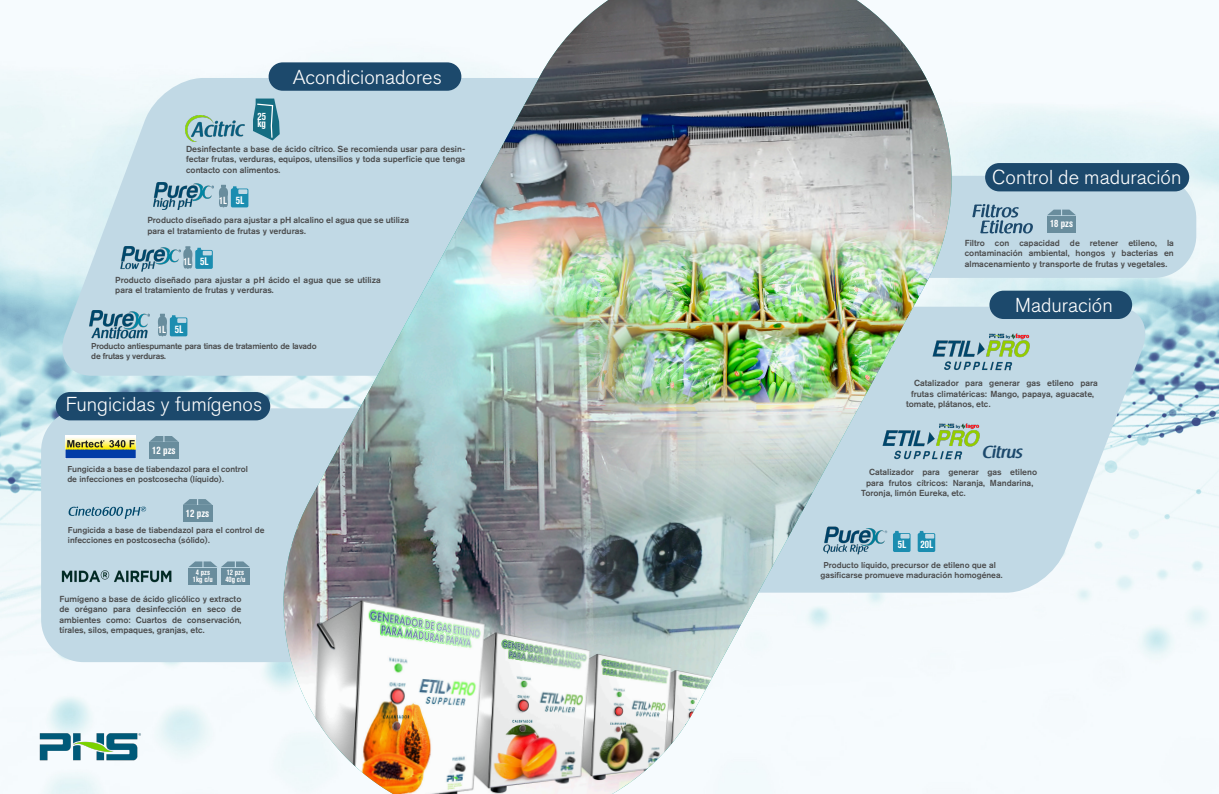
<style>
.page{position:relative;width:1219px;height:794px;background:#fff}
.page>*{position:absolute;margin:0;border:0;box-sizing:border-box;transform-origin:0 0}
.t1{font:300 20px "Akzidenz Grotesk BQ";color:#fff}
.t2{font:600 17.1px "Raspoutine";color:#1c496c}
.t3{font:700 condensed 10.9px "Akzidenz Grotesk BQ";color:#fff}
.t4{font:700 condensed 10.7px "Akzidenz Grotesk BQ";color:#fff}
.t5{font:700 condensed 10.3px "Akzidenz Grotesk BQ";color:#fff}
.t6{font:500 8.7px/10.4px "Akzidenz Grotesk BQ";color:#4b4c4d;text-align:justify}
.t7{font:500 8.5px/10.2px "Akzidenz Grotesk BQ";color:#4b4c4d}
.t8{font:500 8.5px/10.2px "Akzidenz Grotesk BQ";letter-spacing:-.025em;color:#4b4c4d}
.t9{font:700 condensed 8px "Akzidenz Grotesk BQ";color:#fff}
</style>
<div class="page">
<img style="left:0;top:65px;width:1219px;height:729px">
<svg style="left:983px;top:307px;width:175px;height:285px;fill:#c1d9e5"></svg>
<div style="left:857px;top:176px;width:339px;height:102px;background:#c1d9e5;border-radius:43px"></div>
<div style="left:41px;top:408px;width:404px;height:254px;background:#c1d9e5;border-radius:43px"></div>
<svg style="left:49px;top:78px;width:203px;height:298px;background:#cae0ea"></svg>
<img style="left:253px;top:0;width:726px;height:794px">
<div style="left:269px;top:62px;width:192px;height:29px;background:#1c496c;border-radius:14px"></div>
<div style="left:985px;top:163px;width:204px;height:28px;background:#1c496c;border-radius:14px"></div>
<div style="left:989px;top:291px;width:143px;height:28px;background:#1c496c;border-radius:14px"></div>
<div style="left:56px;top:392px;width:214px;height:28px;background:#1c496c;border-radius:14px"></div>
<img style="left:37px;top:729px;width:105px;height:37px">
<img style="left:66px;top:435px;width:70px;height:24px">
<div style="left:149px;top:442px;width:30px;height:17px;background:#698d9d"></div>
<svg style="left:149px;top:436px;width:30px;height:6px"></svg>
<div style="left:183px;top:505px;width:29px;height:17px;background:#698d9d"></div>
<svg style="left:183px;top:499px;width:29px;height:6px"></svg>
<div style="left:189px;top:568px;width:28px;height:16px;background:#698d9d"></div>
<div style="left:221px;top:568px;width:29px;height:16px;background:#698d9d"></div>
<svg style="left:189px;top:561px;width:61px;height:6px"></svg>
<img style="left:61px;top:570px;width:111px;height:13px">
<div style="left:1047px;top:216px;width:29px;height:16px;background:#698d9d"></div>
<svg style="left:1047px;top:210px;width:29px;height:5px"></svg>
<svg style="left:972px;top:204px;width:61px;height:29px"></svg>
<img style="left:928px;top:332px;width:102px;height:41px">
<img style="left:879px;top:421px;width:102px;height:41px">
<svg style="left:893px;top:531px;width:17px;height:21px"></svg>
<svg style="left:918px;top:531px;width:17px;height:21px"></svg>
<img style="left:89px;top:311px;width:61px;height:27px">
<svg style="left:157px;top:314px;width:30px;height:22px"></svg>
<img style="left:185px;top:116px;width:59px;height:25px">
<svg style="left:253px;top:99px;width:27px;height:41px"></svg>
<img style="left:120px;top:246px;width:60px;height:26px">
<img style="left:153px;top:183px;width:60px;height:27px">
<svg style="left:218px;top:185px;width:30px;height:22px"></svg>
<svg style="left:183px;top:246px;width:30px;height:23px"></svg>
<svg style="left:69px;top:506px;width:77px;height:13px"></svg>
<img style="left:819px;top:523px;width:71px;height:34px">
<p class="t4" style="left:257px;top:110px;width:10px">25</p>
<p class="t4" style="left:257px;top:118px;width:10px">kg</p>
<p class="t1" style="left:293px;top:65px;width:151px">Acondicionadores</p>
<p class="t6" style="left:186px;top:143px;width:281px">Desinfectante a base de ácido cítrico. Se recomienda usar para desin&shy;fectar frutas, verduras, equipos, utensilios y toda superficie que tenga contacto con alimentos.</p>
<p class="t5" style="left:219px;top:194px;width:9px">1L</p>
<p class="t3" style="left:236px;top:194px;width:10px">5L</p>
<p class="t6" style="left:147px;top:215px;width:263px">Producto diseñado para ajustar a pH alcalino el agua que se utiliza para el tratamiento de frutas y verduras.</p>
<p class="t5" style="left:183px;top:256px;width:9px">1L</p>
<p class="t3" style="left:200px;top:255px;width:10px">5L</p>
<p class="t6" style="left:115px;top:274px;width:267px">Producto diseñado para ajustar a pH ácido el agua que se utiliza para el tratamiento de frutas y verduras.</p>
<p class="t5" style="left:158px;top:323px;width:9px">1L</p>
<p class="t3" style="left:175px;top:322px;width:10px">5L</p>
<p class="t8" style="left:91px;top:341px;width:227px">Producto antiespumante para tinas de tratamiento de lavado de frutas y verduras.</p>
<p class="t1" style="left:66px;top:393px;width:198px">Fungicidas y fumígenos</p>
<p class="t3" style="left:152px;top:444px;width:25px">12 pzs</p>
<p class="t7" style="left:67px;top:464px;width:182px">Fungicida a base de tiabendazol para el control de infecciones en postcosecha (líquido).</p>
<p class="t3" style="left:186px;top:507px;width:25px">12 pzs</p>
<p class="t7" style="left:68px;top:524px;width:198px">Fungicida a base de tiabendazol para el control de infecciones en postcosecha (sólido).</p>
<p class="t9" style="left:196px;top:568px;width:16px">4 pzs</p>
<p class="t9" style="left:193px;top:575px;width:22px">1kg c/u</p>
<p class="t9" style="left:227px;top:567px;width:19px">12 pzs</p>
<p class="t9" style="left:225px;top:574px;width:22px">40g c/u</p>
<p class="t6" style="left:60px;top:593px;width:183px">Fumígeno a base de ácido glicólico y extracto de orégano para desinfección en seco de ambientes como: Cuartos de conservación, tírales, silos, empaques, granjas, etc.</p>
<p class="t1" style="left:992px;top:165px;width:191px">Control de maduración</p>
<p class="t4" style="left:1050px;top:217px;width:25px">18 pzs</p>
<p class="t6" style="left:965px;top:237px;width:211px">Filtro con capacidad de retener etileno, la contaminación ambiental, hongos y bacterias en almacenamiento y transporte de frutas y vegetales.</p>
<p class="t1" style="left:1015px;top:294px;width:99px">Maduración</p>
<p class="t6" style="left:914px;top:378px;width:185px">Catalizador para generar gas etileno para</p>
<p class="t6" style="left:911px;top:388px;width:184px">frutas climatéricas: Mango, papaya, aguacate,</p>
<p class="t6" style="left:906px;top:398px;width:86px">tomate, plátanos, etc.</p>
<p class="t2" style="left:982px;top:443px;width:41px">Citrus</p>
<p class="t6" style="left:869px;top:467px;width:169px">Catalizador para generar gas etileno</p>
<p class="t6" style="left:866px;top:477px;width:168px">para frutos cítricos: Naranja, Mandarina,</p>
<p class="t6" style="left:861px;top:488px;width:106px">Toronja, limón Eureka, etc.</p>
<p class="t3" style="left:898px;top:538px;width:10px">5L</p>
<p class="t3" style="left:920px;top:538px;width:14px">20L</p>
<p class="t7" style="left:820px;top:559px;width:184px;text-align:center">Producto líquido, precursor de etileno que al gasificarse promueve maduración homogénea.</p>
</div>
